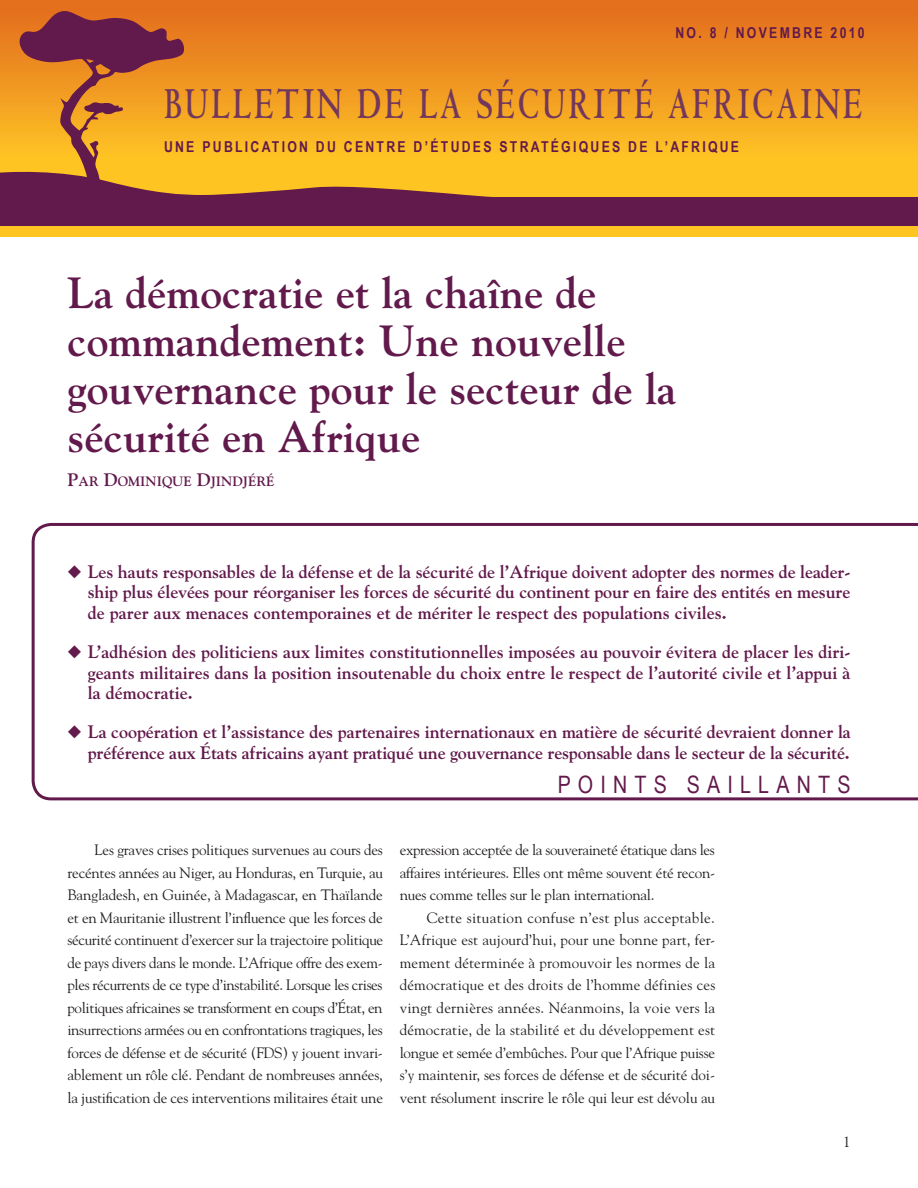
<style>
.page{position:relative;width:918px;height:1188px;background:#fff}
.page>*{position:absolute;margin:0;border:0;box-sizing:border-box;transform-origin:0 0}
.Brief_Name{font:700 46.2px "Centaur MT Std";letter-spacing:.1em;color:#72375b;scale:.71 1}
.Body__Title_Head{font:700 43.5px/48px "Goudy Std";color:#62194b}
.SUMMARY_Txt{font:24px "Arial Narrow";letter-spacing:.3em;color:#62194b}
.Highlight_Bullets{font:700 18px/20.2px "Goudy Std";letter-spacing:-.005em;color:#62194b;text-align:justify}
.Body_Text{font:15px/22.5px "Goudy Std";letter-spacing:-.015em;color:#231f20;text-align:justify}
.Brief_Subtitle{font:700 15px "Arial Narrow";letter-spacing:.15em;color:#62194b}
.Body__Author_Name{font:700 13.5px "Goudy Std";color:#62194b}
.s1{font-size:18px}
</style>
<div class="page">
<svg style="left:32px;top:523px;width:886px;height:277px"></svg>
<svg style="left:0;top:0;width:918px;height:237px;background:#f19c20"></svg>
<svg style="left:0;top:11px;width:864px;height:187px;background:#e69524"></svg>
<div style="left:0;top:198px;width:918px;height:28px;background:#62194b"></div>
<p class="Brief_Subtitle" style="left:675px;top:21px;width:191px">NO. 8 / NOVEMBRE 2010</p>
<p class="Brief_Name" style="left:164px;top:79px;width:985px">BULLETIN DE LA SÉCURITÉ AFRICAINE</p>
<p class="Brief_Subtitle" style="left:164px;top:135px;width:577px">UNE PUBLICATION DU CENTRE D’ÉTUDES STRATÉGIQUES DE L’AFRIQUE</p>
<p class="Body__Title_Head" style="left:68px;top:269px;width:610px">La démocratie et la chaîne de commandement: Une nouvelle gouvernance pour le secteur de la sécurité en Afrique</p>
<p class="Body__Author_Name" style="left:68px;top:473px;width:208px"><span class="s1">P</span>AR <span class="s1">D</span>OMINIQUE <span class="s1">D</span>JINDJÉRÉ</p>
<p class="Highlight_Bullets" style="left:88px;top:562px;width:764px;text-indent:-20px">◆ Les hauts responsables de la défense et de la sécurité de l’Afrique doivent adopter des normes de leader&shy;ship plus élevées pour réorganiser les forces de sécurité du continent pour en faire des entités en mesure de parer aux menaces contemporaines et de mériter le respect des populations civiles.</p>
<p class="Highlight_Bullets" style="left:88px;top:642px;width:764px;text-indent:-20px">◆ L’adhésion des politiciens aux limites constitutionnelles imposées au pouvoir évitera de placer les diri&shy;geants militaires dans la position insoutenable du choix entre le respect de l’autorité civile et l’appui à la démocratie.</p>
<p class="Highlight_Bullets" style="left:68px;top:722px;width:785px;text-align:right">◆ La coopération et l’assistance des partenaires internationaux en matière de sécurité devraient donner la préférence aux États africains ayant pratiqué une gouvernance responsable dans le secteur de la sécurité.</p>
<p class="SUMMARY_Txt" style="left:558px;top:767px;width:294px">POINTS SAILLANTS</p>
<p class="Body_Text" style="left:68px;top:838px;width:317px;text-indent:27px">Les graves crises politiques survenues au cours des recéntes années au Niger, au Honduras, en Turquie, au Bangladesh, en Guinée, à Madagascar, en Thaïlande et en Mauritanie illustrent l’influence que les forces de sécurité continuent d’exercer sur la trajectoire politique de pays divers dans le monde. L’Afrique offre des exem&shy;ples récurrents de ce type d’instabilité. Lorsque les crises politiques africaines se transforment en coups d’État, en insurrections armées ou en confrontations tragiques, les forces de défense et de sécurité (FDS) y jouent invari&shy;ablement un rôle clé. Pendant de nombreuses années, la justification de ces interventions militaires était une</p>
<p class="Body_Text" style="left:400px;top:838px;width:317px">expression acceptée de la souveraineté étatique dans les affaires intérieures. Elles ont même souvent été recon&shy;nues comme telles sur le plan international.</p>
<p class="Body_Text" style="left:400px;top:906px;width:317px;text-indent:27px">Cette situation confuse n’est plus acceptable.<br>L’Afrique est aujourd’hui, pour une bonne part, fer&shy;mement déterminée à promouvoir les normes de la démocratique et des droits de l’homme définies ces vingt dernières années. Néanmoins, la voie vers la démocratie, de la stabilité et du développement est longue et semée d’embûches. Pour que l’Afrique puisse s’y maintenir, ses forces de défense et de sécurité doi&shy;vent résolument inscrire le rôle qui leur est dévolu au</p>
<p class="Body_Text" style="left:843px;top:1130px;width:9px">1</p>
</div>
